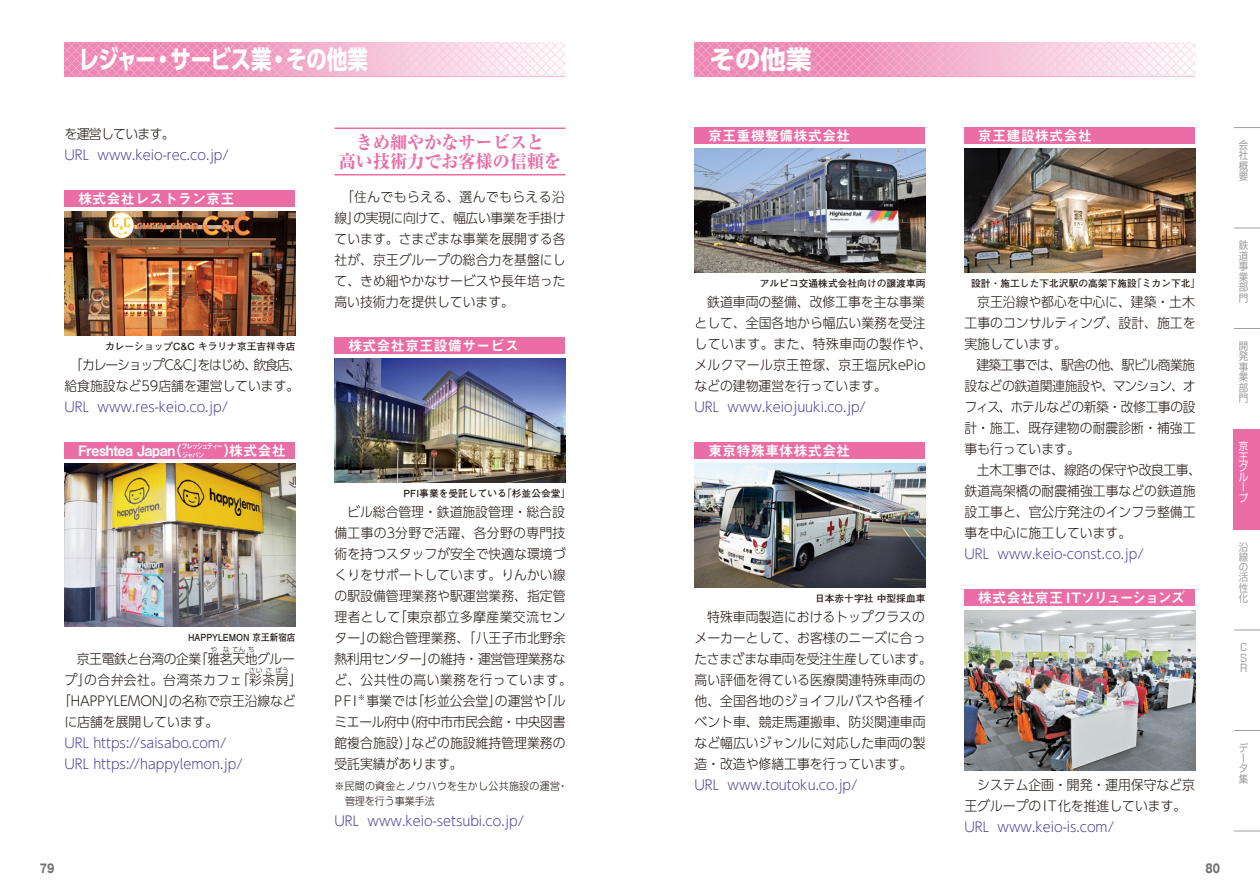
<style>
.page{position:relative;width:1260px;height:894px;background:#fff}
.page>*{position:absolute;margin:0;border:0;box-sizing:border-box;transform-origin:0 0}
.t1{font:700 25.5px "UD Shin Go Pr 6 N";color:#fff;scale:.8 1}
.t2{font:700 25.5px "UD Shin Go Pr 6 N";color:#fff}
.t3{font:800 18px/19.5px "Ryumin Pr 6 N";color:#eb6da5;text-align:center;scale:.95 1}
.t4{font:14.25px "Midashi Go Pr 6 N MB31";color:#fff}
.t5{font:14.25px "Midashi Go Pr 6 N MB31";letter-spacing:-.025em;color:#fff}
.t6{font:14.25px "Midashi Go Pr 6 N MB31";letter-spacing:-.1em;color:#fff}
.t7{font:300 13.5px/21px "UD Shin Go Pr 6 N";color:#231916;scale:.95 1}
.t8{font:300 13.5px/21px "UD Shin Go Pr 6 N";color:#4d4398;scale:.95 1}
.t9{font:300 13.5px "UD Shin Go Pr 6 N";letter-spacing:-.03em;color:#231916;scale:.95 1}
.t10{font:300 13.5px "UD Shin Go Pr 6 N";letter-spacing:.035em;color:#231916;scale:.95 1}
.t11{font:300 13.5px "UD Shin Go Pr 6 N";letter-spacing:-.05em;color:#231916;scale:.95 1}
.t12{font:700 12px "Gothic MB101 Pr 6 N";color:#717171;scale:.8 1}
.t13{font:300 10.5px/15px "UD Shin Go Pr 6 N";letter-spacing:.03em;color:#231916;scale:.95 1}
.t14{font:10.5px/10.5px "Shin Go Pr 6 Regular 90 pv RKSJ V";color:#9f9fa0;text-align:justify;scale:.9 1}
.t15{font:10.5px/10.4px "Shin Go Pr 6 Regular 90 pv RKSJ V";color:#fff;scale:.9 1}
.t16{font:700 9.75px "Futo Go B101 Pr 6 N";color:#231916}
.t17{font:700 9.75px "Futo Go B101 Pr 6 N";color:#231916;scale:.88 1}
.t18{font:7.5px/8.2px "Midashi Go Pr 6 N MB31";letter-spacing:-.21em;color:#fff;scale:.87 1}
.t19{font:300 6.75px "UD Shin Go Pr 6 N";color:#231916}
</style>
<div class="page">
<div style="left:1234px;top:429px;width:26px;height:101px;background:#eb6da5"></div>
<svg style="left:1234px;top:730px;width:26px;height:1px"></svg>
<svg style="left:1234px;top:630px;width:26px;height:1px"></svg>
<svg style="left:1234px;top:228px;width:26px;height:1px"></svg>
<svg style="left:1234px;top:127px;width:26px;height:1px"></svg>
<svg style="left:1234px;top:328px;width:26px;height:1px"></svg>
<svg style="left:1234px;top:831px;width:26px;height:1px"></svg>
<img style="left:964px;top:148px;width:232px;height:125px">
<div style="left:964px;top:128px;width:232px;height:16px;background:#eb6da5"></div>
<img style="left:964px;top:610px;width:232px;height:161px">
<div style="left:964px;top:590px;width:232px;height:16px;background:#eb6da5"></div>
<img style="left:694px;top:464px;width:232px;height:124px">
<div style="left:694px;top:442px;width:232px;height:17px;background:#eb6da5"></div>
<img style="left:334px;top:358px;width:232px;height:125px">
<div style="left:334px;top:338px;width:232px;height:16px;background:#eb6da5"></div>
<img style="left:694px;top:148px;width:232px;height:125px">
<div style="left:694px;top:128px;width:232px;height:16px;background:#eb6da5"></div>
<hr style="left:334px;top:128px;width:232px;height:1px;background:#eb6da5">
<hr style="left:334px;top:174px;width:232px;height:2px;background:#eb6da5">
<div style="left:64px;top:190px;width:232px;height:17px;background:#eb6da5"></div>
<div style="left:64px;top:442px;width:232px;height:17px;background:#eb6da5"></div>
<img style="left:64px;top:464px;width:232px;height:163px">
<img style="left:64px;top:211px;width:232px;height:125px">
<svg style="left:64px;top:42px;width:502px;height:35px;background:#f3b4d0"></svg>
<svg style="left:694px;top:42px;width:502px;height:34px;background:#f4b5d0"></svg>
<h1 class="t1" style="left:79px;top:50px;width:363px">レジャー・サービス業・その他業</h1>
<h1 class="t2" style="left:710px;top:50px;width:103px">その他業</h1>
<p class="t11" style="left:65px;top:129px;width:118px">を運営しています。</p>
<p class="t8" style="left:65px;top:147px;width:175px">URL www.keio-rec.co.jp/</p>
<p class="t4" style="left:78px;top:193px;width:158px">株式会社レストラン京王</p>
<p class="t16" style="left:105px;top:342px;width:192px">カレーショップC&amp;C キラリナ京王吉祥寺店</p>
<p class="t7" style="left:65px;top:357px;width:251px;text-align:center">「カレーショップC&amp;C」をはじめ、飲食店、給食施設など59店舗を運営しています。</p>
<p class="t8" style="left:65px;top:399px;width:174px">URL www.res-keio.co.jp/</p>
<p class="t18" style="left:182px;top:444px;width:44px">フレッシュティジャパン</p>
<p class="t18" style="left:217px;top:444px;width:9px">ー</p>
<p class="t4" style="left:229px;top:445px;width:58px">株式会社</p>
<p class="t5" style="left:78px;top:445px;width:161px">Freshtea Japan（ 　　　）</p>
<p class="t17" style="left:188px;top:633px;width:124px">HAPPYLEMON 京王新宿店</p>
<p class="t19" style="left:211px;top:647px;width:8px">や</p>
<p class="t19" style="left:223px;top:647px;width:33px">なてんち</p>
<p class="t10" style="left:65px;top:675px;width:251px">プ」の合弁会社。台湾茶カフェ「彩茶房」</p>
<p class="t9" style="left:65px;top:654px;width:244px">　京王電鉄と台湾の企業「雅茗天地グルー</p>
<p class="t19" style="left:249px;top:668px;width:15px">さい</p>
<p class="t19" style="left:266px;top:668px;width:8px">さ</p>
<p class="t19" style="left:275px;top:668px;width:15px">ぼう</p>
<p class="t7" style="left:64px;top:693px;width:245px;text-indent:-6px">「HAPPYLEMON」の名称で京王沿線などに店舗を展開しています。</p>
<p class="t8" style="left:64px;top:735px;width:189px">URL https://saisabo.com/<br>URL https://happylemon.jp/</p>
<h2 class="t3" style="left:339px;top:135px;width:236px">きめ細やかなサービスと<br>高い技術力でお客様の信頼を</h2>
<p class="t7" style="left:335px;top:189px;width:245px;text-align:justify;text-indent:7px">「住んでもらえる、選んでもらえる沿線」の実現に向けて、幅広い事業を手掛けています。さまざまな事業を展開する各社が、京王グループの総合力を基盤にして、きめ細やかなサービスや長年培った高い技術力を提供しています。</p>
<p class="t4" style="left:348px;top:340px;width:172px">株式会社京王設備サービス</p>
<p class="t16" style="left:404px;top:489px;width:168px">PFI事業を受託している「杉並公会堂」</p>
<p class="t7" style="left:334px;top:504px;width:251px">　ビル総合管理・鉄道施設管理・総合設備工事の3分野で活躍、各分野の専門技術を持つスタッフが安全で快適な環境づくりをサポートしています。りんかい線の駅設備管理業務や駅運営業務、指定管理者として「東京都立多摩産業交流センター」の総合管理業務、「八王子市北野余熱利用センター」の維持・運営管理業務など、公共性の高い業務を行っています。<br>PFI <sup>※</sup> 事業では「杉並公会堂」の運営や「ルミエール府中（府中市市民会館・中央図書館複合施設）」などの施設維持管理業務の受託実績があります。</p>
<p class="t13" style="left:345px;top:780px;width:236px;text-indent:-11px">※民間の資金とノウハウを生かし公共施設の運営・管理を行う事業手法</p>
<p class="t8" style="left:335px;top:813px;width:201px">URL www.keio-setsubi.co.jp/</p>
<p class="t4" style="left:708px;top:130px;width:144px">京王重機整備株式会社</p>
<p class="t4" style="left:978px;top:130px;width:115px">京王建設株式会社</p>
<p class="t16" style="left:760px;top:279px;width:167px">アルピコ交通株式会社向けの譲渡車両</p>
<p class="t7" style="left:695px;top:294px;width:251px">　鉄道車両の整備、改修工事を主な事業として、全国各地から幅広い業務を受注しています。また、特殊車両の製作や、メルクマール京王笹塚、京王塩尻kePioなどの建物運営を行っています。</p>
<p class="t8" style="left:695px;top:399px;width:182px">URL www.keiojuuki.co.jp/</p>
<p class="t4" style="left:708px;top:445px;width:144px">東京特殊車体株式会社</p>
<p class="t16" style="left:815px;top:594px;width:112px">日本赤十字社 中型採血車</p>
<p class="t7" style="left:695px;top:609px;width:251px">　特殊車両製造におけるトップクラスのメーカーとして、お客様のニーズに合ったさまざまな車両を受注生産しています。高い評価を得ている医療関連特殊車両の他、全国各地のジョイフルバスや各種イベント車、競走馬運搬車、防災関連車両など幅広いジャンルに対応した車両の製造・改造や修繕工事を行っています。</p>
<p class="t8" style="left:695px;top:777px;width:173px">URL www.toutoku.co.jp/</p>
<p class="t16" style="left:971px;top:279px;width:231px">設計・施工した下北沢駅の高架下施設「ミカン下北」</p>
<p class="t7" style="left:965px;top:294px;width:251px">　京王沿線や都心を中心に、建築・土木工事のコンサルティング、設計、施工を実施しています。<br>　建築工事では、駅舎の他、駅ビル商業施設などの鉄道関連施設や、マンション、オフィス、ホテルなどの新築・改修工事の設計・施工、既存建物の耐震診断・補強工事も行っています。<br>　土木工事では、線路の保守や改良工事、鉄道高架橋の耐震補強工事などの鉄道施設工事と、官公庁発注のインフラ整備工事を中心に施工しています。</p>
<p class="t8" style="left:965px;top:546px;width:190px">URL www.keio-const.co.jp/</p>
<p class="t6" style="left:978px;top:592px;width:208px">株式会社京王ＩＴソリューションズ</p>
<p class="t7" style="left:965px;top:777px;width:244px">　システム企画・開発・運用保守など京王グループのIT化を推進しています。</p>
<p class="t8" style="left:965px;top:819px;width:159px">URL www.keio-is.com/</p>
<p class="t12" style="left:40px;top:864px;width:20px">79</p>
<p class="t12" style="left:1205px;top:864px;width:20px">80</p>
<p class="t14" style="left:1239px;top:141px;width:12px">会社概要</p>
<p class="t14" style="left:1239px;top:241px;width:12px">鉄道事業部門</p>
<p class="t14" style="left:1239px;top:342px;width:12px">開発事業部門</p>
<p class="t15" style="left:1239px;top:443px;width:12px">京王グループ</p>
<p class="t14" style="left:1239px;top:543px;width:12px">沿線の活性化</p>
<p class="t14" style="left:1240px;top:643px;width:9px">C S R</p>
<p class="t14" style="left:1239px;top:744px;width:12px;text-align:left">データ集</p>
</div>
